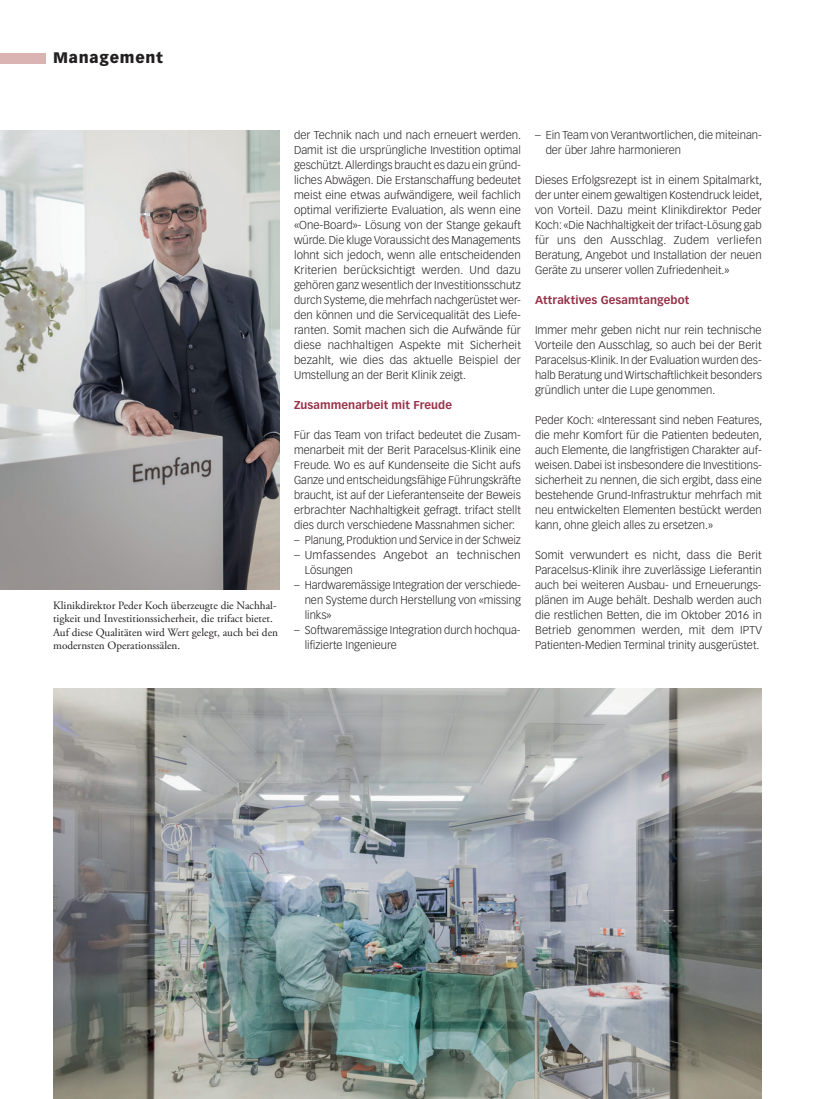
<style>
.page{position:relative;width:815px;height:1099px;background:#fff}
.page>*{position:absolute;margin:0;border:0;box-sizing:border-box;transform-origin:0 0}
.t1{font:900 15px "Vectora LT Std";letter-spacing:.05em;color:#231f20}
.t2{font:300 11.25px/15px "Vectora LT Std";color:#231f20;text-align:justify}
.t3{font:11.25px/13.5px "Adobe Garamond Pro";color:#231f20}
.t4{font:700 11.25px "Vectora LT Std";letter-spacing:.005em;color:#983249}
.t5{font:300 11.25px "Vectora LT Std";color:#231f20;scale:.96 1}
.t6{font:300 11.25px/15px "Vectora LT Std";letter-spacing:.02em;color:#231f20;scale:1.04 1}
</style>
<div class="page">
<div style="left:0;top:53px;width:45px;height:10px;background:#d9b4b3"></div>
<img style="left:0;top:130px;width:280px;height:459px">
<img style="left:53px;top:688px;width:709px;height:410px">
<h1 class="t1" style="left:53px;top:49px;width:111px">Management</h1>
<p class="t3" style="left:53px;top:599px;width:226px">Klinikdirektor Peder Koch überzeugte die Nachhal&shy;tigkeit und Investitionssicherheit, die trifact bietet.<br>Auf diese Qualitäten wird Wert gelegt, auch bei den modernsten Operationssälen.</p>
<p class="t2" style="left:294px;top:128px;width:229px">der Technik nach und nach erneuert werden.<br>Damit ist die ursprüngliche Investition optimal geschützt. Allerdings braucht es dazu ein gründ&shy;liches Abwägen. Die Erstanschaffung bedeutet meist eine etwas aufwändigere, weil fachlich optimal verifizierte Evaluation, als wenn eine «One-Board»- Lösung von der Stange gekauft würde. Die kluge Voraussicht des Managements lohnt sich jedoch, wenn alle entscheidenden Kriterien berücksichtigt werden. Und dazu ge hören ganz wesentlich der Investitionsschutz durch Systeme, die mehrfach nachgerüstet wer&shy;den können und die Servicequalität des Liefe&shy;ranten. Somit machen sich die Aufwände für diese nachhaltigen Aspekte mit Sicherheit bezahlt, wie dies das aktuelle Beispiel der Umstellung an der Berit Klinik zeigt.</p>
<p class="t4" style="left:294px;top:398px;width:159px">Zusammenarbeit mit Freude</p>
<p class="t2" style="left:294px;top:428px;width:228px">Für das Team von trifact bedeutet die Zusam&shy;menarbeit mit der Berit Paracelsus-Klinik eine Freude. Wo es auf Kundenseite die Sicht aufs Ganze und entscheidungsfähige Führungskräfte braucht, ist auf der Lieferantenseite der Beweis erbrachter Nachhaltigkeit gefragt. trifact stellt dies durch verschiedene Massnahmen sicher:</p>
<p class="t5" style="left:294px;top:534px;width:238px">– Planung, Produktion und Service in der Schweiz</p>
<p class="t6" style="left:305px;top:548px;width:209px;text-indent:-11px">– Umfassendes Angebot an technischen<br>Lösungen</p>
<p class="t2" style="left:305px;top:578px;width:218px;text-indent:-11px">– Hardwaremässige Integration der verschiede&shy;nen Systeme durch Herstellung von «missing links»</p>
<p class="t2" style="left:305px;top:623px;width:217px;text-indent:-11px">– Softwaremässige Integration durch hochqua&shy;lifizierte Ingenieure</p>
<p class="t2" style="left:546px;top:128px;width:218px;text-indent:-11px">– Ein Team von Verantwortlichen, die miteinan&shy;der über Jahre harmonieren</p>
<p class="t2" style="left:535px;top:173px;width:229px">Dieses Erfolgsrezept ist in einem Spitalmarkt, der unter einem gewaltigen Kostendruck leidet, von Vorteil. Dazu meint Klinikdirektor Peder Koch: «Die Nachhaltigkeit der trifact-Lösung gab für uns den Ausschlag. Zudem verliefen Beratung, Angebot und Installation der neuen Geräte zu unserer vollen Zufriedenheit.»</p>
<p class="t4" style="left:535px;top:293px;width:156px">Attraktives Gesamtangebot</p>
<p class="t2" style="left:535px;top:323px;width:228px">Immer mehr geben nicht nur rein technische Vorteile den Ausschlag, so auch bei der Berit Paracelsus-Klinik. In der Evaluation wurden des&shy;halb Beratung und Wirtschaftlichkeit besonders gründlich unter die Lupe genommen.</p>
<p class="t2" style="left:535px;top:413px;width:229px">Peder Koch: «Interessant sind neben Features, die mehr Komfort für die Patienten bedeuten, auch Elemente, die langfristigen Charakter auf&shy;weisen. Dabei ist insbesondere die Investitions&shy;sicherheit zu nennen, die sich ergibt, dass eine bestehende Grund-Infrastruktur mehrfach mit neu entwickelten Elementen bestückt werden kann, ohne gleich alles zu ersetzen.»</p>
<p class="t2" style="left:535px;top:548px;width:228px">Somit verwundert es nicht, dass die Berit Paracelsus-Klinik ihre zuver lässige Lieferantin auch bei weiteren Ausbau- und Erneuerungs&shy;plänen im Auge behält. Deshalb werden auch die restlichen Betten, die im Oktober 2016 in Betrieb genommen werden, mit dem IPTV Pa tienten-Medien Terminal trinity ausgerüstet.</p>
</div>
